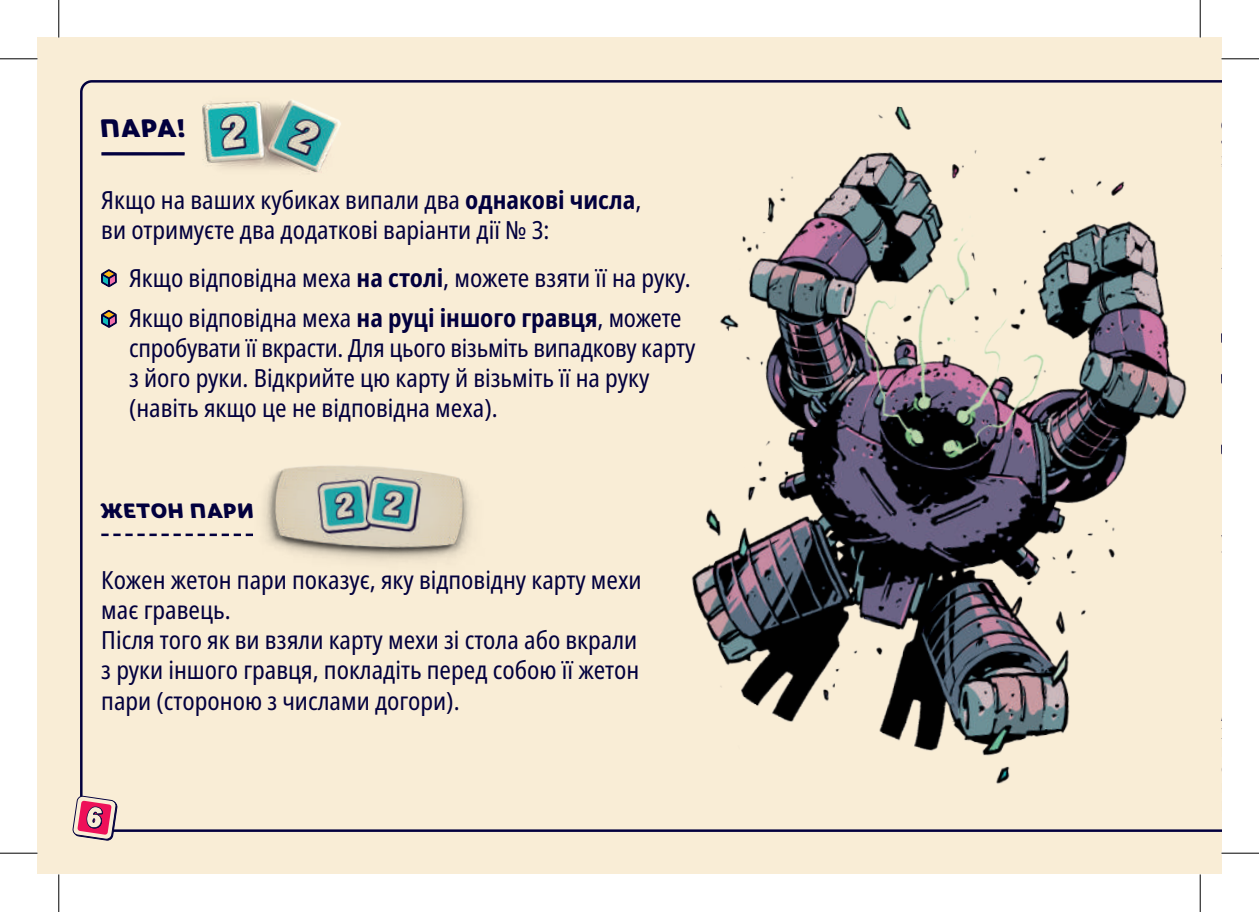
<style>
.page{position:relative;width:1259px;height:912px;background:#fff}
.page>*{position:absolute;margin:0;border:0;box-sizing:border-box;transform-origin:0 0}
.t1{font:800 27.5px "Iskra";color:#02003e}
.t2{font:condensed 25px/30px "Noto Sans";color:#02003e}
.t3{font:800 22.5px "Iskra";color:#02003e}
.s1{font-weight:700}
</style>
<div class="page">
<div style="left:38px;top:38px;width:1183px;height:836px;background:#f9edd6"></div>
<div style="left:80px;top:80px;width:1141px;height:751px;background:#f9edd6"></div>
<img style="left:673px;top:92px;width:527px;height:711px">
<svg style="left:72px;top:795px;width:45px;height:45px"></svg>
<svg style="left:1221px;top:329px;width:1px;height:18px"></svg>
<svg style="left:1221px;top:369px;width:1px;height:18px"></svg>
<svg style="left:1221px;top:440px;width:1px;height:18px"></svg>
<svg style="left:101px;top:269px;width:16px;height:18px"></svg>
<svg style="left:101px;top:309px;width:16px;height:19px"></svg>
<img style="left:185px;top:81px;width:173px;height:108px">
<svg style="left:1221px;top:101px;width:1px;height:66px"></svg>
<svg style="left:101px;top:152px;width:84px;height:3px"></svg>
<img style="left:253px;top:459px;width:233px;height:125px">
<svg style="left:101px;top:533px;width:152px;height:3px"></svg>
<hr style="left:0;top:58px;width:38px;height:1px;background:#000">
<hr style="left:1221px;top:58px;width:37px;height:1px;background:#000">
<hr style="left:0;top:852px;width:38px;height:1px;background:#000">
<hr style="left:1221px;top:852px;width:37px;height:1px;background:#000">
<hr style="left:58px;top:0;width:1px;height:37px;background:#000">
<hr style="left:58px;top:874px;width:1px;height:37px;background:#000">
<hr style="left:1199px;top:0;width:1px;height:37px;background:#000">
<hr style="left:1199px;top:874px;width:1px;height:37px;background:#000">
<p class="t1" style="left:101px;top:107px;width:90px">ПАРА!</p>
<p class="t2" style="left:101px;top:185px;width:541px">Якщо на ваших кубиках випали два <span class="s1">однакові числа</span>, ви отримуєте два додаткові варіанти дії № 3:</p>
<p class="t2" style="left:129px;top:258px;width:563px;line-height:40.8px">Якщо відповідна меха <span class="s1">на столі</span>, можете взяти її на руку.<br>Якщо відповідна меха <span class="s1">на руці іншого гравця</span>, можете</p>
<p class="t2" style="left:129px;top:334px;width:568px">спробувати її вкрасти. Для цього візьміть випадкову карту з його руки. Відкрийте цю карту й візьміть її на руку (навіть якщо це не відповідна меха).</p>
<p class="t3" style="left:101px;top:493px;width:157px">ЖЕТОН ПАРИ</p>
<p class="t2" style="left:101px;top:566px;width:542px">Кожен жетон пари показує, яку відповідну карту мехи має гравець.<br>Після того як ви взяли карту мехи зі стола або вкрали з руки іншого гравця, покладіть перед собою її жетон пари (стороною з числами догори).</p>
</div>
